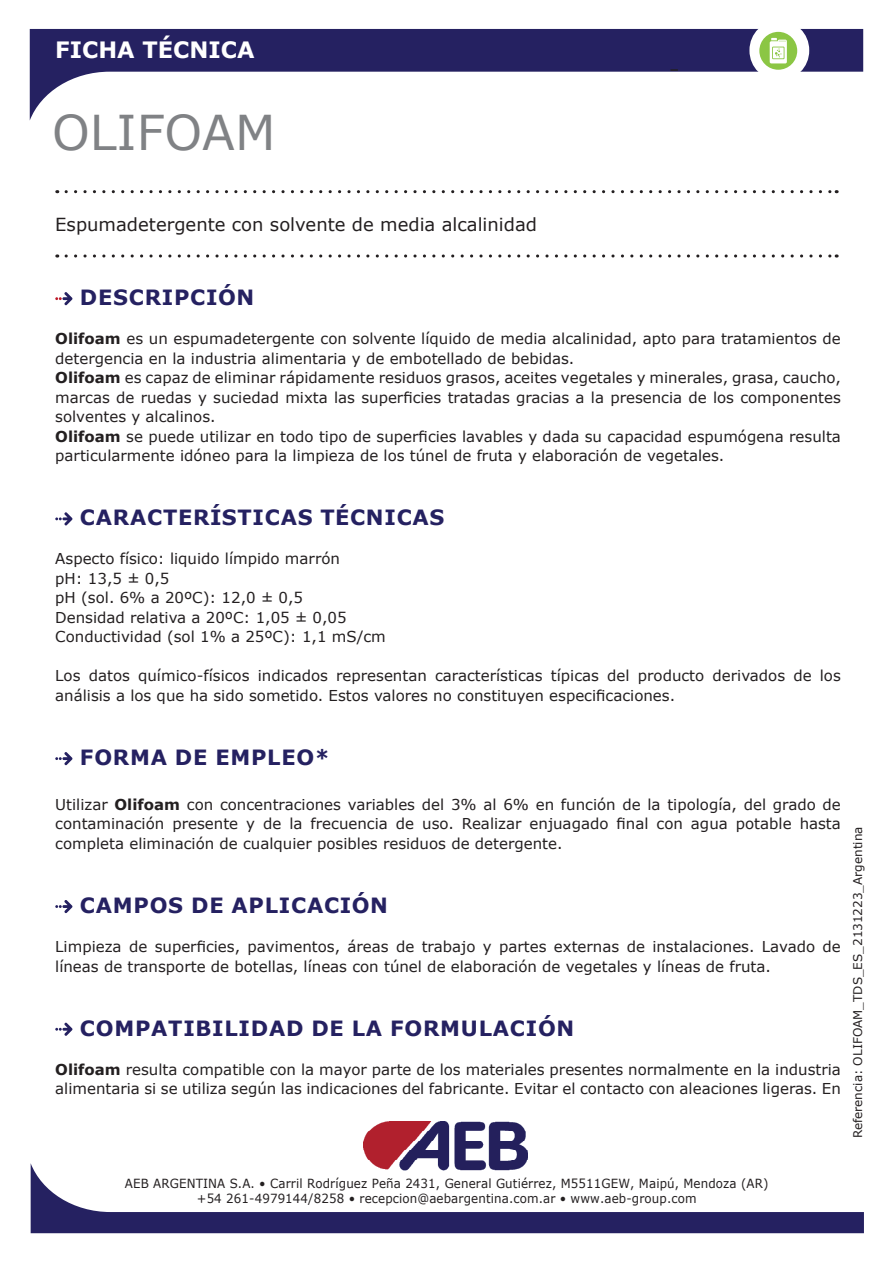
<style>
.page{position:relative;width:893px;height:1263px;background:#fff}
.page>*{position:absolute;margin:0;border:0;box-sizing:border-box;transform-origin:0 0}
.t1{font:48px "Verdana";color:#808285}
.t2{font:700 22.5px "Verdana";color:#fff}
.t3{font:700 21px "Verdana";letter-spacing:.035em;color:#252161}
.t4{font:18px "Verdana";color:#231f20}
.t5{font:15px/19.5px "Verdana";color:#231f20}
.t6{font:12.6px/15.1px "Verdana";letter-spacing:.01em;color:#231f20;text-align:center;scale:.94 1}
.t7{font:12px "Verdana";color:#231f20}
.s1{font-weight:700}
</style>
<div class="page">
<svg style="left:30px;top:29px;width:833px;height:91px"></svg>
<svg style="left:66px;top:190px;width:771px;height:3px"></svg>
<svg style="left:66px;top:254px;width:771px;height:4px"></svg>
<img style="left:363px;top:1121px;width:165px;height:42px">
<svg style="left:31px;top:1163px;width:833px;height:70px"></svg>
<svg style="left:670px;top:69px;width:8px;height:2px"></svg>
<div style="left:749px;top:20px;width:60px;height:61px;background:#fff;border-radius:30px"></div>
<div style="left:759px;top:32px;width:38px;height:38px;background:#8bc644;border-radius:50%"></div>
<svg style="left:770px;top:38px;width:17px;height:25px"></svg>
<svg style="left:55px;top:292px;width:17px;height:13px"></svg>
<svg style="left:55px;top:512px;width:17px;height:13px"></svg>
<svg style="left:55px;top:752px;width:17px;height:13px"></svg>
<svg style="left:55px;top:900px;width:17px;height:13px"></svg>
<svg style="left:55px;top:1023px;width:17px;height:13px"></svg>
<h2 class="t2" style="left:55px;top:34px;width:201px">FICHA TÉCNICA</h2>
<h1 class="t1" style="left:52px;top:100px;width:225px">OLIFOAM</h1>
<p class="t4" style="left:55px;top:212px;width:483px">Espumadetergente con solvente de media alcalinidad</p>
<h3 class="t3" style="left:80px;top:283px;width:176px">DESCRIPCIÓN</h3>
<p class="t5" style="left:55px;top:329px;width:787px"><span class="s1">Olifoam</span> es un espumadetergente con solvente líquido de media alcalinidad, apto para tratamientos de detergencia en la industria alimentaria y de embotellado de bebidas.<br><span class="s1">Olifoam</span> es capaz de eliminar rápidamente residuos grasos, aceites vegetales y minerales, grasa, caucho, marcas de ruedas y suciedad mixta las superficies tratadas gracias a la presencia de los componentes solventes y alcalinos.<br><span class="s1">Olifoam</span> se puede utilizar en todo tipo de superficies lavables y dada su capacidad espumógena resulta particularmente idóneo para la limpieza de los túnel de fruta y elaboración de vegetales.</p>
<h3 class="t3" style="left:80px;top:503px;width:366px">CARACTERÍSTICAS TÉCNICAS</h3>
<p class="t5" style="left:55px;top:549px;width:332px">Aspecto físico: liquido límpido marrón<br>pH: 13,5 ± 0,5<br>pH (sol. 6% a 20ºC): 12,0 ± 0,5<br>Densidad relativa a 20ºC: 1,05 ± 0,05<br>Conductividad (sol 1% a 25ºC): 1,1 mS/cm</p>
<p class="t5" style="left:55px;top:666px;width:787px">Los datos químico-físicos indicados representan características típicas del producto derivados de los análisis a los que ha sido sometido. Estos valores no constituyen especificaciones.</p>
<h3 class="t3" style="left:80px;top:743px;width:251px">FORMA DE EMPLEO*</h3>
<p class="t5" style="left:55px;top:794px;width:787px;text-align:justify">Utilizar <span class="s1">Olifoam</span> con concentraciones variables del 3% al 6% en función de la tipología, del grado de contaminación presente y de la frecuencia de uso. Realizar enjuagado final con agua potable hasta completa eliminación de cualquier posibles residuos de detergente.</p>
<h3 class="t3" style="left:80px;top:890px;width:309px">CAMPOS DE APLICACIÓN</h3>
<p class="t5" style="left:55px;top:937px;width:787px">Limpieza de superficies, pavimentos, áreas de trabajo y partes externas de instalaciones. Lavado de líneas de transporte de botellas, líneas con túnel de elaboración de vegetales y líneas de fruta.</p>
<h3 class="t3" style="left:80px;top:1013px;width:496px">COMPATIBILIDAD DE LA FORMULACIÓN</h3>
<p class="t5" style="left:55px;top:1059px;width:787px"><span class="s1">Olifoam</span> resulta compatible con la mayor parte de los materiales presentes normalmente en la industria alimentaria si se utiliza según las indicaciones del fabricante. Evitar el contacto con aleaciones ligeras. En</p>
<p class="t7" style="left:850px;top:1138px;width:313px;rotate:-90deg">Referencia: OLIFOAM_TDS_ES_2131223_Argentina</p>
<p class="t6" style="left:125px;top:1176px;width:686px">AEB ARGENTINA S.A. • Carril Rodríguez Peña 2431, General Gutiérrez, M5511GEW, Maipú, Mendoza (AR) +54 261-4979144/8258 • recepcion@aebargentina.com.ar • www.aeb-group.com</p>
</div>
